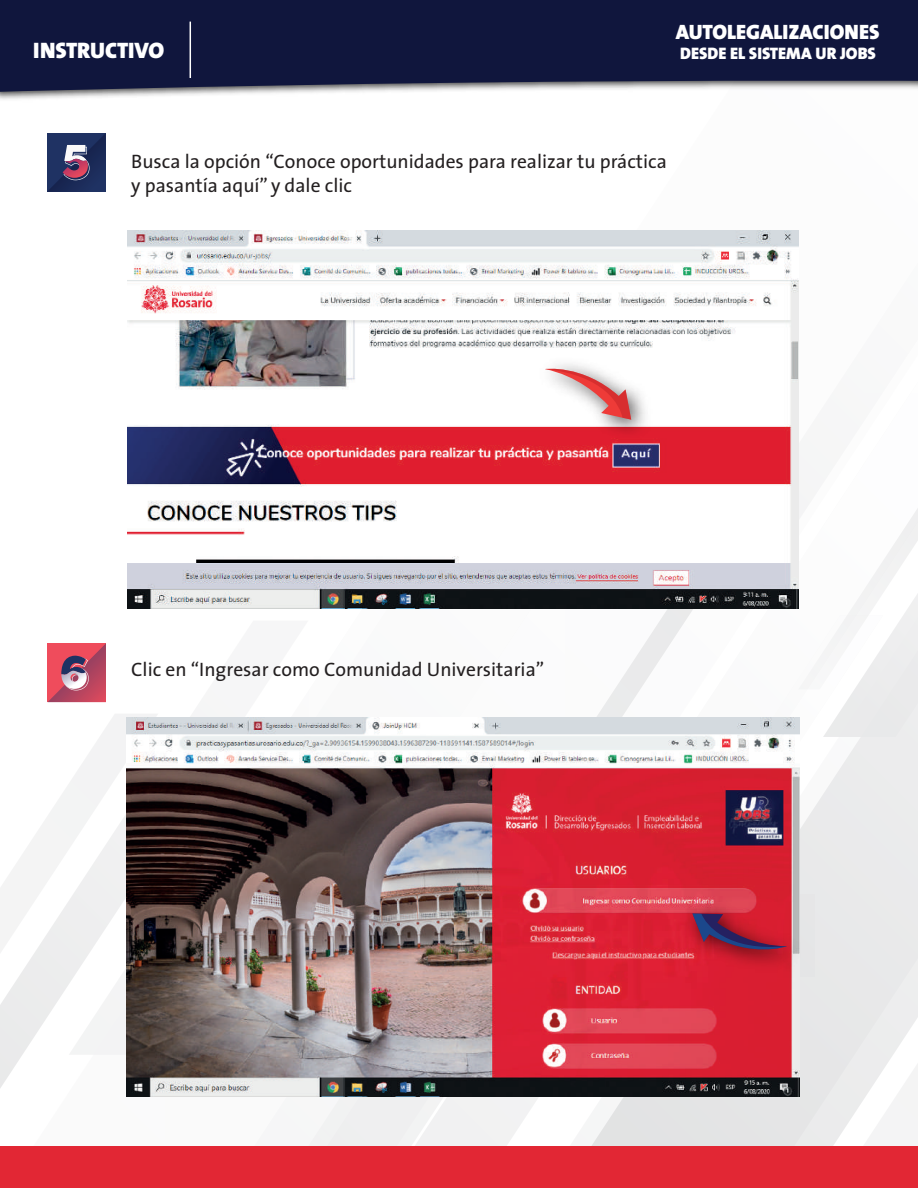
<style>
.page{position:relative;width:918px;height:1188px;background:#fff}
.page>*{position:absolute;margin:0;border:0;box-sizing:border-box;transform-origin:0 0}
.t1{font:900 22.5px "The Sans";letter-spacing:-.005em;color:#fff}
.t2{font:900 20.85px "The Sans";color:#fff}
.t3{font:19.5px/23.4px "The Sans";color:#231f20}
.t4{font:900 16.8px "The Sans";color:#fff}
</style>
<div class="page">
<svg style="left:0;top:714px;width:158px;height:374px"></svg>
<svg style="left:402px;top:608px;width:516px;height:539px"></svg>
<svg style="left:737px;top:615px;width:146px;height:369px"></svg>
<svg style="left:111px;top:739px;width:484px;height:408px"></svg>
<svg style="left:565px;top:608px;width:172px;height:110px"></svg>
<svg style="left:798px;top:608px;width:25px;height:81px"></svg>
<svg style="left:823px;top:508px;width:95px;height:229px"></svg>
<div style="left:0;top:1147px;width:918px;height:41px;background:#e22734"></div>
<svg style="left:0;top:0;width:918px;height:92px;background:#1f2448"></svg>
<hr style="left:190px;top:22px;width:1px;height:56px;background:#fff">
<svg style="left:47px;top:133px;width:59px;height:59px;background:#3c406a"></svg>
<svg style="left:48px;top:643px;width:58px;height:59px;background:#c3556b"></svg>
<img style="left:128px;top:231px;width:671px;height:377px">
<img style="left:526px;top:350px;width:132px;height:97px">
<svg style="left:545px;top:364px;width:86px;height:56px"></svg>
<img style="left:127px;top:718px;width:673px;height:378px">
<img style="left:674px;top:895px;width:140px;height:81px">
<svg style="left:692px;top:913px;width:95px;height:46px;background:#9b203d"></svg>
<p class="t2" style="left:676px;top:15px;width:205px">AUTOLEGALIZACIONES</p>
<p class="t1" style="left:33px;top:31px;width:133px">INSTRUCTIVO</p>
<p class="t4" style="left:680px;top:39px;width:197px">DESDE EL SISTEMA UR JOBS</p>
<p class="t3" style="left:131px;top:149px;width:537px">Busca la opción “Conoce oportunidades para realizar tu práctica y pasantía aquí” y dale clic</p>
<p class="t3" style="left:131px;top:658px;width:415px">Clic en “Ingresar como Comunidad Universitaria”</p>
</div>
